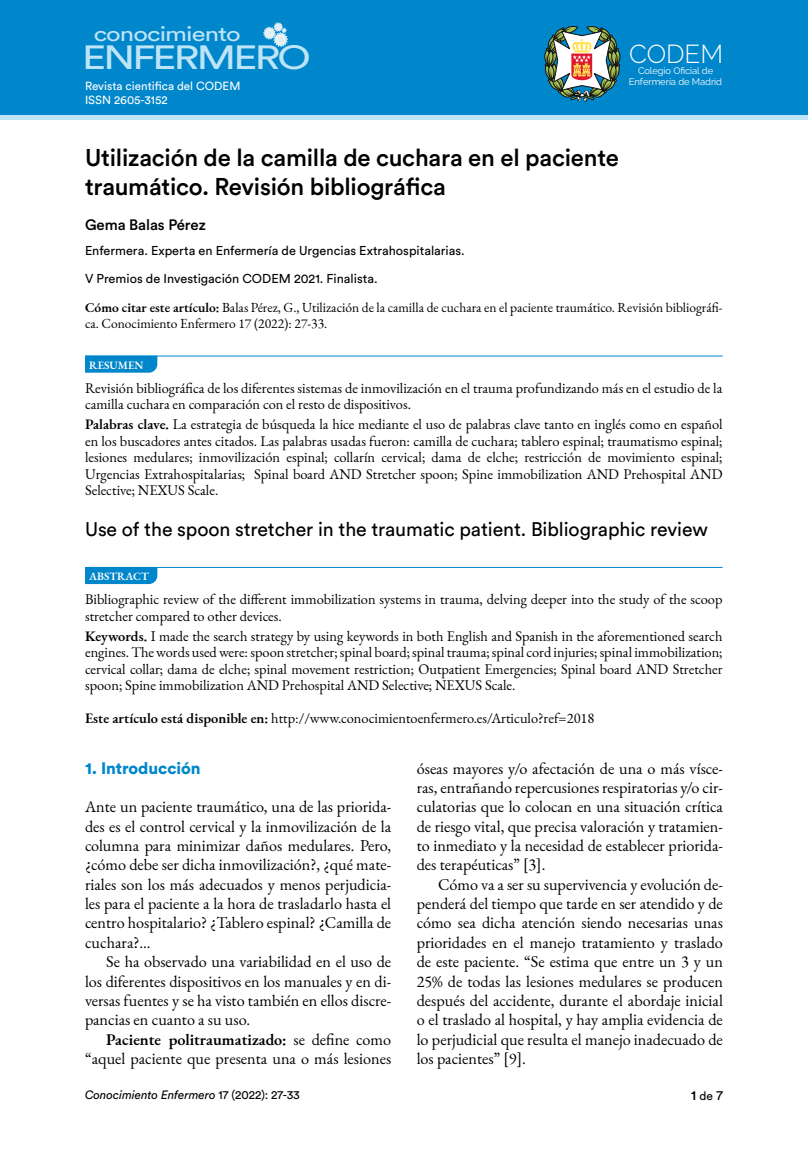
<style>
.page{position:relative;width:808px;height:1149px;background:#fff}
.page>*{position:absolute;margin:0;border:0;box-sizing:border-box;transform-origin:0 0}
.t1{font:33.3px "Circular Std";letter-spacing:-.065em;color:#bde4f7;scale:1.25 1}
.t2{font:300 25.8px "Raleway";color:#fff}
.t3{font:500 24px/28.5px "Circular Std";letter-spacing:-.01em;color:#000}
.t4{font:20.4px "Circular Std";letter-spacing:-.035em;color:#bde4f7;scale:1.25 1}
.t5{font:19.5px "Circular Std";letter-spacing:-.005em;color:#000}
.t6{font:900 16.5px "Circular Std";letter-spacing:-.005em;color:#0086cb}
.t7{font:16.2px/19.4px "EB Garamond";color:#000;text-align:justify}
.t8{font:500 15px "Circular Std";letter-spacing:-.005em;color:#000}
.t9{font:14.4px/16.5px "EB Garamond";color:#000}
.t10{font:13.5px/16.5px "EB Garamond";color:#000}
.t11{font:12.75px "Circular Std";color:#000}
.t12{font:italic 12px "Circular Std";letter-spacing:-.005em;color:#000}
.t13{font:12px "Circular Std";color:#000}
.t14{font:11.7px/13.5px "Circular Std";color:#fff}
.t15{font:600 11.25px "EB Garamond";color:#fff}
.t16{font:9.45px/10.9px "Raleway";letter-spacing:-.01em;color:#fff;text-align:center}
.s1{font-weight:600}
.s2{font-style:normal}
.s3{font-weight:500;font-size:13.5px}
.s4{font-size:13.5px}
</style>
<div class="page">
<svg style="left:85px;top:356px;width:72px;height:16px"></svg>
<hr style="left:85px;top:355px;width:637px;height:1px;background:#0086cb">
<svg style="left:85px;top:568px;width:72px;height:16px"></svg>
<hr style="left:85px;top:567px;width:637px;height:1px;background:#0086cb">
<div style="left:0;top:0;width:808px;height:119px;background:#0086cb"></div>
<svg style="left:544px;top:26px;width:77px;height:75px"></svg>
<hr style="left:0;top:115px;width:808px;height:4px;background:#bde4f7">
<svg style="left:263px;top:22px;width:25px;height:25px"></svg>
<p class="t4" style="left:94px;top:21px;width:119px">conocimiento</p>
<h1 class="t1" style="left:82px;top:37px;width:185px">ENFERMERO</h1>
<p class="t14" style="left:85px;top:79px;width:157px">Revista cientifica del CODEM<br>ISSN 2605-3152</p>
<h2 class="t2" style="left:629px;top:39px;width:95px">CODEM</h2>
<p class="t16" style="left:629px;top:65px;width:95px">Colegio Oficial de<br>Enfermería de Madrid</p>
<h3 class="t3" style="left:85px;top:143px;width:535px">Utilización de la camilla de cuchara en el paciente traumático. Revisión bibliográfica</h3>
<p class="t8" style="left:85px;top:215px;width:122px">Gema Balas Pérez</p>
<p class="t11" style="left:85px;top:242px;width:381px">Enfermera. Experta en Enfermería de Urgencias Extrahospitalarias.</p>
<p class="t11" style="left:85px;top:271px;width:294px">V Premios de Investigación CODEM 2021. Finalista.</p>
<p class="t10" style="left:85px;top:299px;width:639px"><span class="s1">Cómo citar este artículo:</span> Balas Pérez, G., Utilización de la camilla de cuchara en el paciente traumático. Revisión bibliográfi&shy;ca. Conocimiento Enfermero 17 (2022): 27-33.</p>
<p class="t15" style="left:89px;top:357px;width:56px">RESUMEN</p>
<p class="t9" style="left:85px;top:380px;width:639px">Revisión bibliográfica de los diferentes sistemas de inmovilización en el trauma profundizando más en el estudio de la camilla cuchara en comparación con el resto de dispositivos.</p>
<p class="t9" style="left:85px;top:416px;width:639px;text-align:justify"><span class="s1">Palabras clave.</span> La estrategia de búsqueda la hice mediante el uso de palabras clave tanto en inglés como en español en los buscadores antes citados. Las palabras usadas fueron: camilla de cuchara; tablero espinal; traumatismo espinal; lesiones medulares; inmovilización espinal; collarín cervical; dama de elche; restricción de movimiento espinal; Urgencias Extrahospitalarias; Spinal board AND Stretcher spoon; Spine immobilization AND Prehospital AND Selective; NEXUS Scale.</p>
<p class="t5" style="left:85px;top:517px;width:624px">Use of the spoon stretcher in the traumatic patient. Bibliographic review</p>
<p class="t15" style="left:89px;top:569px;width:61px">ABSTRACT</p>
<p class="t9" style="left:85px;top:591px;width:639px">Bibliographic review of the different immobilization systems in trauma, delving deeper into the study of the scoop stretcher compared to other devices.</p>
<p class="t9" style="left:85px;top:627px;width:639px;text-align:justify"><span class="s1">Keywords.</span> I made the search strategy by using keywords in both English and Spanish in the aforementioned search engines. The words used were: spoon stretcher; spinal board; spinal trauma; spinal cord injuries; spinal immobilization; cervical collar; dama de elche; spinal movement restriction; Outpatient Emergencies; Spinal board AND Stretcher spoon; Spine immobilization AND Prehospital AND Selective; NEXUS Scale.</p>
<p class="t9" style="left:85px;top:709px;width:511px"><span class="s1">Este artículo está disponible en:</span> http://www.conocimientoenfermero.es/Articulo?ref=2018</p>
<p class="t6" style="left:85px;top:756px;width:117px">1. Introducción</p>
<p class="t7" style="left:85px;top:797px;width:308px">Ante un paciente traumático, una de las priorida&shy;des es el control cervical y la inmovilización de la columna para minimizar daños medulares. Pero, ¿cómo debe ser dicha inmovilización?, ¿qué mate&shy;riales son los más adecuados y menos perjudicia&shy;les para el paciente a la hora de trasladarlo hasta el centro hospitalario? ¿Tablero espinal? ¿Camilla de cuchara?…</p>
<p class="t7" style="left:85px;top:951px;width:308px;text-indent:21px">Se ha observado una variabilidad en el uso de los diferentes dispositivos en los manuales y en di&shy;versas fuentes y se ha visto también en ellos discre&shy;pancias en cuanto a su uso.</p>
<p class="t7" style="left:85px;top:1029px;width:308px;text-align:right"><span class="s1">Paciente politraumatizado:</span> se define como “aquel paciente que presenta una o más lesiones</p>
<p class="t7" style="left:417px;top:758px;width:308px">óseas mayores y/o afectación de una o más vísce&shy;ras, entrañando repercusiones respiratorias y/o cir&shy;culatorias que lo colocan en una situación crítica de riesgo vital, que precisa valoración y tratamien&shy;to inmediato y la necesidad de establecer priorida&shy;des terapéuticas” [3].</p>
<p class="t7" style="left:417px;top:874px;width:308px;text-indent:21px">Cómo va a ser su supervivencia y evolución de&shy;penderá del tiempo que tarde en ser atendido y de cómo sea dicha atención siendo necesarias unas prioridades en el manejo tratamiento y traslado de este paciente. “Se estima que entre un 3 y un 25% de todas las lesiones medulares se producen después del accidente, durante el abordaje inicial o el traslado al hospital, y hay amplia evidencia de lo perjudicial que resulta el manejo inadecuado de los pacientes” [9].</p>
<p class="t12" style="left:85px;top:1087px;width:216px">Conocimiento Enfermero <span class="s2">17 (2022): 27-33</span></p>
<p class="t13" style="left:691px;top:1088px;width:33px"><span class="s3">1</span> de <span class="s4">7</span></p>
</div>
